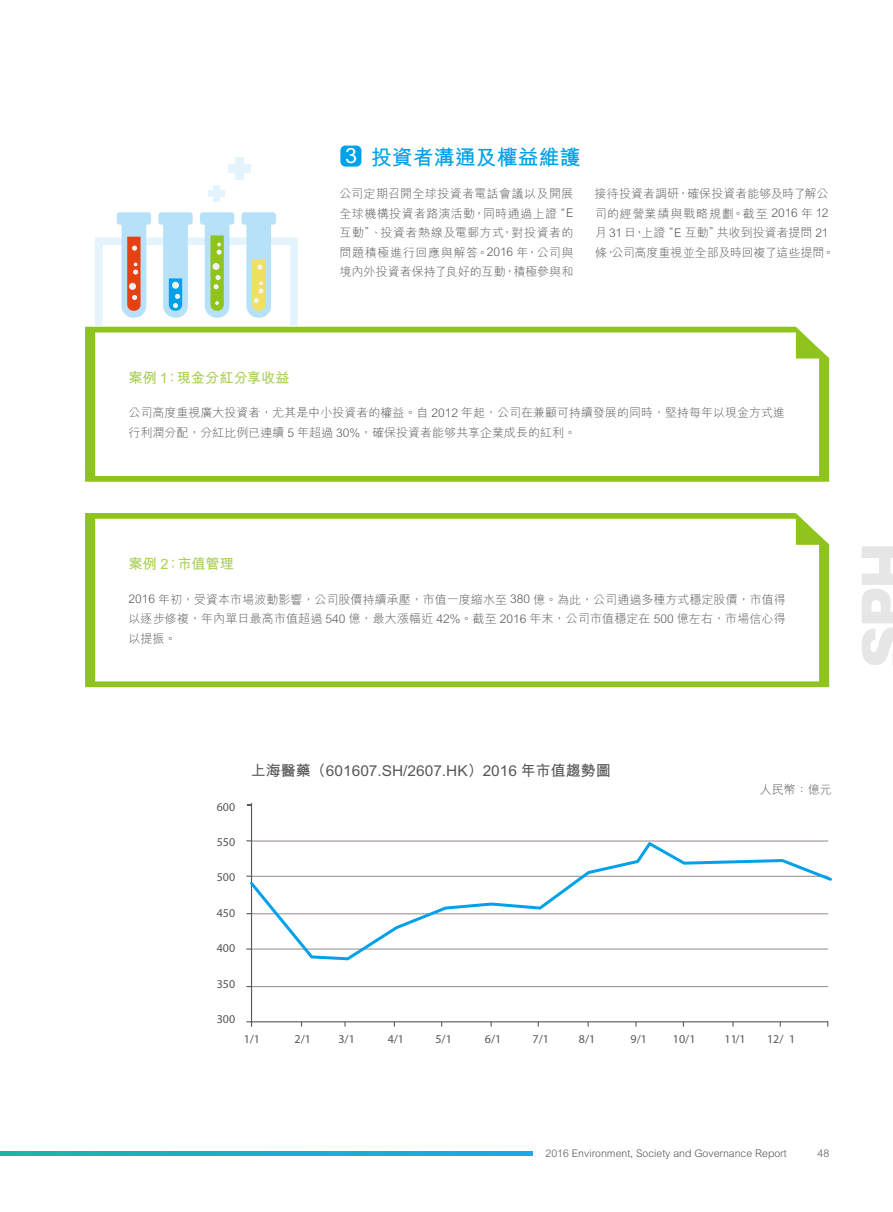
<style>
.page{position:relative;width:893px;height:1212px;background:#fff}
.page>*{position:absolute;margin:0;border:0;box-sizing:border-box;transform-origin:0 0}
.t1{font:700 21px "M Hei HK";color:#00a1e9}
.t2{font:700 15px "M Hei HK";color:#595857}
.t3{font:700 14.25px "M Hei HK";letter-spacing:-.005em;color:#aacf53}
.t4{font:300 12px/19.5px "M Hei HK";color:#595857;text-align:justify}
.t5{font:12px "Myriad Pro";color:#595857}
.t6{font:300 10.5px "M Hei HK";color:#595857}
.s1{color:#fff}
</style>
<div class="page">
<svg style="left:861px;top:546px;width:32px;height:119px"></svg>
<svg style="left:0;top:1152px;width:532px;height:3px;background:#1ab0ca"></svg>
<svg style="left:95px;top:212px;width:203px;height:114px"></svg>
<div style="left:213px;top:186px;width:6px;height:16px;background:#e4f4fd"></div>
<div style="left:208px;top:191px;width:16px;height:6px;background:#e4f4fd"></div>
<div style="left:236px;top:157px;width:8px;height:23px;background:#e4f4fd"></div>
<div style="left:228px;top:164px;width:23px;height:9px;background:#e4f4fd"></div>
<div style="left:340px;top:146px;width:21px;height:21px;background:#00a1e9;border-radius:5px"></div>
<svg style="left:85px;top:327px;width:744px;height:155px"></svg>
<svg style="left:85px;top:513px;width:744px;height:174px"></svg>
<hr style="left:251px;top:840px;width:577px;height:1px;background:#a09794">
<hr style="left:251px;top:986px;width:577px;height:1px;background:#a09794">
<hr style="left:251px;top:1021px;width:577px;height:1px;background:#595858">
<hr style="left:251px;top:803px;width:1px;height:224px;background:#595858">
<svg style="left:250px;top:842px;width:582px;height:118px"></svg>
<svg style="left:246px;top:875px;width:6px;height:2px"></svg>
<h1 class="t1" style="left:345px;top:142px;width:237px"><span class="s1">3</span> 投資者溝通及權益維護</h1>
<p class="t3" style="left:128px;top:367px;width:163px">案例 1：現金分紅分享收益</p>
<p class="t4" style="left:340px;top:184px;width:235px">公司定期召開全球投資者電話會議以及開展全球機構投資者路演活動，同時通過上證“E互動”、投資者熱線及電郵方式，對投資者的問題積極進行回應與解答。2016 年，公司與境內外投資者保持了良好的互動，積極參與和</p>
<p class="t4" style="left:595px;top:184px;width:241px;text-align:left">接待投資者調研，確保投資者能够及時了解公司的經營業績與戰略規劃。截至 2016 年 12月 31 日，上證“E 互動”共收到投資者提問 21條，公司高度重視並全部及時回複了這些提問。</p>
<p class="t4" style="left:128px;top:403px;width:658px">公司高度重視廣大投資者，尤其是中小投資者的權益。自 2012 年起，公司在兼顧可持續發展的同時，堅持每年以現金方式進行利潤分配，分紅比例已連續 5 年超過 30%，確保投資者能够共享企業成長的紅利。</p>
<p class="t3" style="left:128px;top:554px;width:107px">案例 2：市值管理</p>
<p class="t4" style="left:128px;top:589px;width:659px">2016 年初，受資本市場波動影響，公司股價持續承壓，市值一度縮水至 380 億。為此，公司通過多種方式穩定股價，市值得以逐步修複，年內單日最高市值超過 540 億，最大漲幅近 42%。截至 2016 年末，公司市值穩定在 500 億左右，市場信心得以提振。</p>
<p class="t5" style="left:217px;top:799px;width:20px">600</p>
<p class="t5" style="left:217px;top:834px;width:20px">550</p>
<p class="t5" style="left:217px;top:870px;width:20px">500</p>
<p class="t5" style="left:217px;top:905px;width:20px">450</p>
<p class="t5" style="left:217px;top:941px;width:20px">400</p>
<p class="t5" style="left:217px;top:976px;width:20px">350</p>
<p class="t5" style="left:217px;top:1011px;width:20px">300</p>
<p class="t2" style="left:251px;top:759px;width:361px">上海醫藥（601607.SH/2607.HK）2016 年市值趨勢圖</p>
<p class="t4" style="left:760px;top:779px;width:73px">人民幣：億元</p>
<p class="t5" style="left:244px;top:1031px;width:18px">1/1</p>
<p class="t5" style="left:295px;top:1031px;width:18px">2/1</p>
<p class="t5" style="left:338px;top:1031px;width:18px">3/1</p>
<p class="t5" style="left:388px;top:1031px;width:18px">4/1</p>
<p class="t5" style="left:435px;top:1031px;width:18px">5/1</p>
<p class="t5" style="left:485px;top:1031px;width:18px">6/1</p>
<p class="t5" style="left:533px;top:1031px;width:18px">7/1</p>
<p class="t5" style="left:579px;top:1031px;width:18px">8/1</p>
<p class="t5" style="left:631px;top:1031px;width:18px">9/1</p>
<p class="t5" style="left:673px;top:1031px;width:24px">10/1</p>
<p class="t5" style="left:724px;top:1031px;width:23px">11/1</p>
<p class="t5" style="left:767px;top:1031px;width:30px">12/ 1</p>
<p class="t6" style="left:546px;top:1146px;width:243px">2016 Environment, Society and Governance Report</p>
<p class="t6" style="left:817px;top:1146px;width:13px">48</p>
</div>
